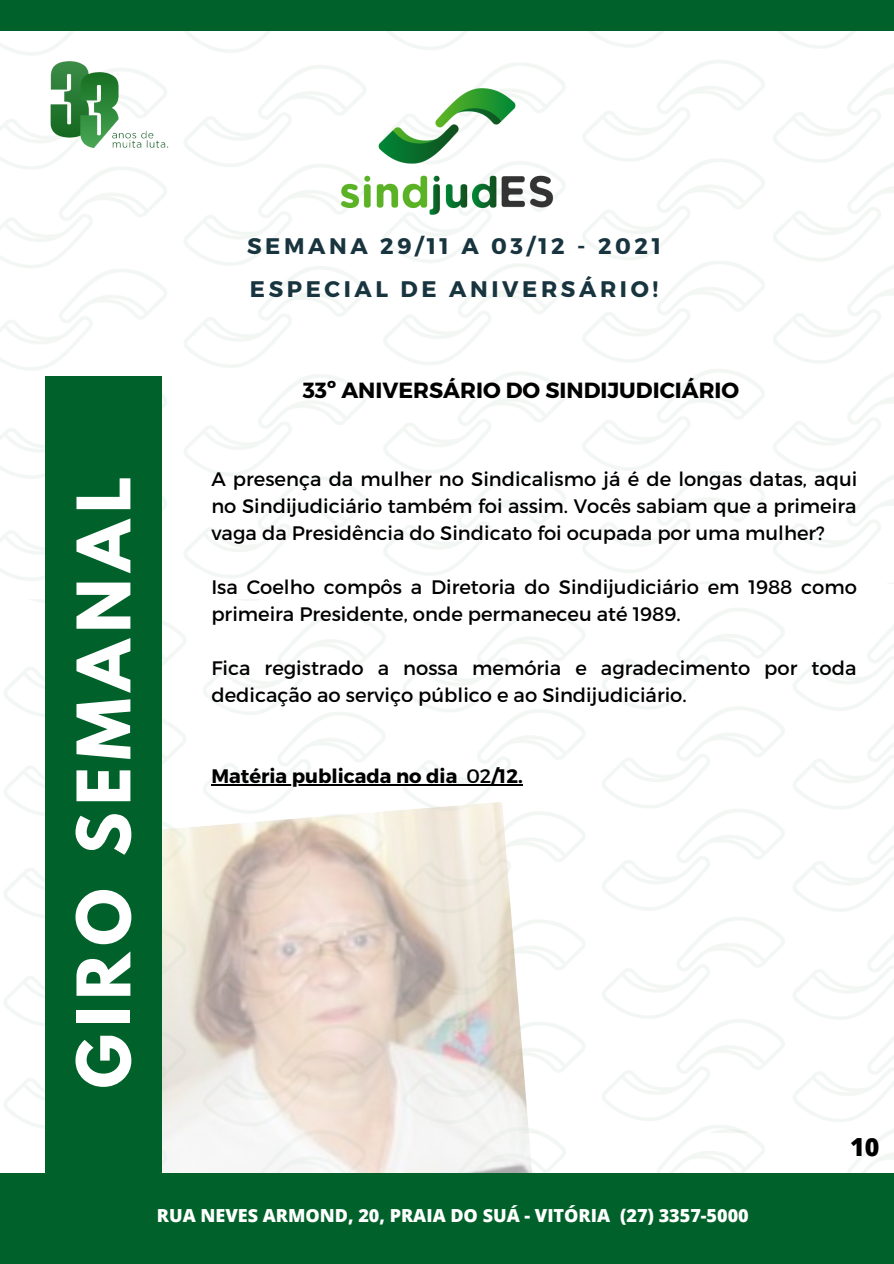
<style>
.page{position:relative;width:894px;height:1264px;background:#fff}
.page>*{position:absolute;margin:0;border:0;box-sizing:border-box;transform-origin:0 0}
.t1{font:700 65.25px "League Spartan";letter-spacing:.11em;color:#fff}
.t2{font:800 24.9px "Open Sans";color:#000}
.t3{font:700 22.5px "Montserrat";letter-spacing:.16em;color:#18343f}
.t4{font:700 21.9px "Montserrat";color:#000}
.t5{font:19.5px/27px "Montserrat";color:#000}
.t6{font:700 19.5px "Montserrat";color:#000}
.t7{font:800 18px "Open Sans";color:#fff}
.s1{font-weight:400}
</style>
<div class="page">
<img style="left:0;top:30px;width:893px;height:553px">
<img style="left:4px;top:599px;width:889px;height:522px">
<img style="left:23px;top:1121px;width:870px;height:51px">
<img style="left:162px;top:801px;width:379px;height:371px">
<div style="left:46px;top:376px;width:116px;height:829px;background:#00622a"></div>
<div style="left:0;top:1172px;width:893px;height:91px;background:#00622a"></div>
<div style="left:0;top:0;width:893px;height:30px;background:#00622a"></div>
<img style="left:302px;top:69px;width:289px;height:163px">
<img style="left:0;top:30px;width:253px;height:158px">
<hr style="left:211px;top:784px;width:246px;height:1px;background:#000">
<svg style="left:457px;top:784px;width:34px;height:1px"></svg>
<hr style="left:491px;top:784px;width:31px;height:1px;background:#000">
<p class="t3" style="left:247px;top:231px;width:415px">SEMANA 29/11 A 03/12 - 2021</p>
<p class="t3" style="left:250px;top:274px;width:409px">ESPECIAL DE ANIVERSÁRIO!</p>
<p class="t4" style="left:302px;top:375px;width:438px">33º ANIVERSÁRIO DO SINDIJUDICIÁRIO</p>
<p class="t1" style="left:72px;top:1088px;width:613px;rotate:-90deg">GIRO SEMANAL</p>
<p class="t5" style="left:211px;top:464px;width:647px;text-align:justify">A presença da mulher no Sindicalismo já é de longas datas, aqui no Sindijudiciário também foi assim. Vocês sabiam que a primeira vaga da Presidência do Sindicato foi ocupada por uma mulher?</p>
<p class="t5" style="left:211px;top:572px;width:647px">Isa Coelho compôs a Diretoria do Sindijudiciário em 1988 como primeira Presidente, onde permaneceu até 1989.</p>
<p class="t5" style="left:211px;top:653px;width:646px">Fica registrado a nossa memória e agradecimento por toda dedicação ao serviço público e ao Sindijudiciário.</p>
<p class="t6" style="left:211px;top:763px;width:313px">Matéria publicada no dia <span class="s1">02</span>/12.</p>
<p class="t7" style="left:157px;top:1203px;width:593px">RUA NEVES ARMOND, 20, PRAIA DO SUÁ - VITÓRIA (27) 3357-5000</p>
<p class="t2" style="left:850px;top:1129px;width:31px">10</p>
</div>
